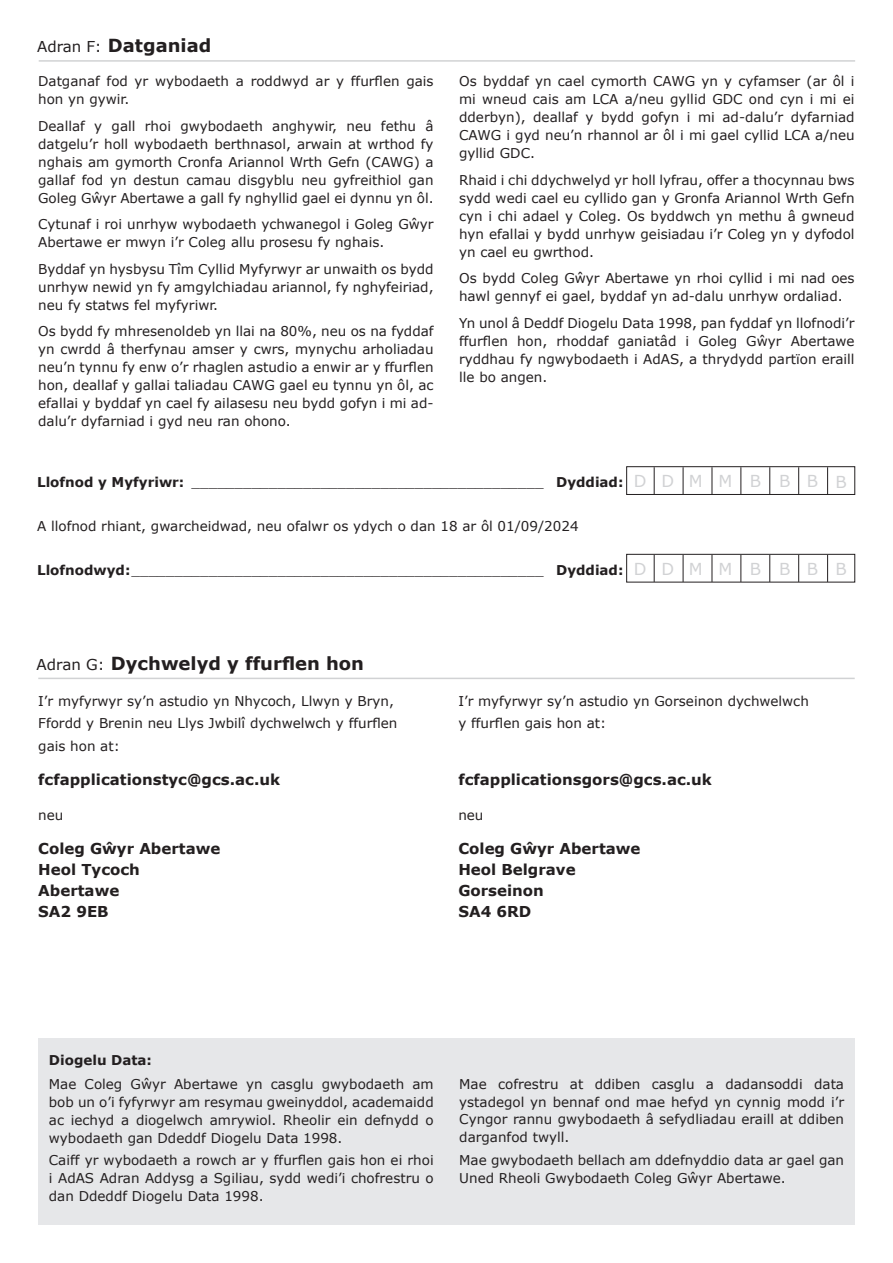
<style>
.page{position:relative;width:893px;height:1263px;background:#fff}
.page>*{position:absolute;margin:0;border:0;box-sizing:border-box;transform-origin:0 0}
.t1{font:700 18px "Verdana";color:#231f20}
.t2{font:16.5px "Verdana";color:#d1d2d4}
.t3{font:700 15px/21px "Verdana";color:#231f20}
.t4{font:13.5px/18px "Verdana";color:#231f20;text-align:justify}
.t5{font:700 13.5px "Verdana";color:#231f20}
.s1{font-weight:400;font-size:15px}
.s2{font-weight:700}
</style>
<div class="page">
<div style="left:38px;top:1038px;width:817px;height:187px;background:#e6e7e9"></div>
<hr style="left:39px;top:60px;width:816px;height:2px;background:#d1d2d4">
<hr style="left:38px;top:678px;width:817px;height:1px;background:#d1d2d4">
<div style="left:626px;top:466px;width:229px;height:29px;border:1px solid #231f20"></div>
<svg style="left:654px;top:467px;width:1px;height:27px"></svg>
<svg style="left:683px;top:467px;width:1px;height:27px"></svg>
<svg style="left:712px;top:467px;width:1px;height:27px"></svg>
<svg style="left:740px;top:467px;width:1px;height:27px"></svg>
<svg style="left:798px;top:467px;width:1px;height:27px"></svg>
<svg style="left:827px;top:467px;width:1px;height:27px"></svg>
<svg style="left:769px;top:467px;width:1px;height:27px"></svg>
<div style="left:626px;top:554px;width:229px;height:28px;border:1px solid #231f20"></div>
<svg style="left:654px;top:555px;width:1px;height:27px"></svg>
<svg style="left:683px;top:555px;width:1px;height:27px"></svg>
<svg style="left:712px;top:555px;width:1px;height:27px"></svg>
<svg style="left:740px;top:555px;width:1px;height:27px"></svg>
<svg style="left:798px;top:555px;width:1px;height:27px"></svg>
<svg style="left:827px;top:555px;width:1px;height:27px"></svg>
<svg style="left:769px;top:555px;width:1px;height:27px"></svg>
<h2 class="t1" style="left:37px;top:34px;width:176px"><span class="s1">Adran F:</span> Datganiad</h2>
<p class="t4" style="left:38px;top:73px;width:397px">Datganaf fod yr wybodaeth a roddwyd ar y ffurflen gais hon yn gywir.</p>
<p class="t4" style="left:38px;top:117px;width:397px">Deallaf y gall rhoi gwybodaeth anghywir, neu fethu â datgelu’r holl wybodaeth berthnasol, arwain at wrthod fy nghais am gymorth Cronfa Ariannol Wrth Gefn (CAWG) a gallaf fod yn destun camau disgyblu neu gyfreithiol gan Goleg Gŵyr Abertawe a gall fy nghyllid gael ei dynnu yn ôl.</p>
<p class="t4" style="left:38px;top:216px;width:397px">Cytunaf i roi unrhyw wybodaeth ychwanegol i Goleg Gŵyr<br>Abertawe er mwyn i’r Coleg allu prosesu fy nghais.</p>
<p class="t4" style="left:38px;top:260px;width:397px">Byddaf yn hysbysu Tîm Cyllid Myfyrwyr ar unwaith os bydd unrhyw newid yn fy amgylchiadau ariannol, fy nghyfeiriad, neu fy statws fel myfyriwr.</p>
<p class="t4" style="left:38px;top:323px;width:397px">Os bydd fy mhresenoldeb yn llai na 80%, neu os na fyddaf yn cwrdd â therfynau amser y cwrs, mynychu arholiadau neu’n tynnu fy enw o’r rhaglen astudio a enwir ar y ffurflen hon, deallaf y gallai taliadau CAWG gael eu tynnu yn ôl, ac efallai y byddaf yn cael fy ailasesu neu bydd gofyn i mi ad&shy;dalu’r dyfarniad i gyd neu ran ohono.</p>
<p class="t4" style="left:459px;top:73px;width:397px">Os byddaf yn cael cymorth CAWG yn y cyfamser (ar ôl i mi wneud cais am LCA a/neu gyllid GDC ond cyn i mi ei dderbyn), deallaf y bydd gofyn i mi ad-dalu’r dyfarniad CAWG i gyd neu’n rhannol ar ôl i mi gael cyllid LCA a/neu gyllid GDC.</p>
<p class="t4" style="left:459px;top:171px;width:397px">Rhaid i chi ddychwelyd yr holl lyfrau, offer a thocynnau bws sydd wedi cael eu cyllido gan y Gronfa Ariannol Wrth Gefn cyn i chi adael y Coleg. Os byddwch yn methu â gwneud hyn efallai y bydd unrhyw geisiadau i’r Coleg yn y dyfodol yn cael eu gwrthod.</p>
<p class="t4" style="left:459px;top:270px;width:397px">Os bydd Coleg Gŵyr Abertawe yn rhoi cyllid i mi nad oes hawl gennyf ei gael, byddaf yn ad-dalu unrhyw ordaliad.</p>
<p class="t4" style="left:459px;top:314px;width:397px">Yn unol â Deddf Diogelu Data 1998, pan fyddaf yn llofnodi’r ffurflen hon, rhoddaf ganiatâd i Goleg Gŵyr Abertawe ryddhau fy ngwybodaeth i AdAS, a thrydydd partïon eraill lle bo angen.</p>
<p class="t4" style="left:37px;top:473px;width:508px"><span class="s2">Llofnod y Myfyriwr:</span> _________________________________________</p>
<p class="t5" style="left:556px;top:473px;width:69px">Dyddiad:</p>
<p class="t4" style="left:37px;top:517px;width:543px">A llofnod rhiant, gwarcheidwad, neu ofalwr os ydych o dan 18 ar ôl 01/09/2024</p>
<p class="t4" style="left:37px;top:561px;width:508px"><span class="s2">Llofnodwyd:</span>________________________________________________</p>
<p class="t5" style="left:556px;top:561px;width:69px">Dyddiad:</p>
<p class="t2" style="left:634px;top:470px;width:14px">D</p>
<p class="t2" style="left:634px;top:558px;width:14px">D</p>
<p class="t2" style="left:662px;top:470px;width:14px">D</p>
<p class="t2" style="left:689px;top:470px;width:15px">M</p>
<p class="t2" style="left:662px;top:558px;width:14px">D</p>
<p class="t2" style="left:689px;top:558px;width:15px">M</p>
<p class="t2" style="left:718px;top:470px;width:15px">M</p>
<p class="t2" style="left:718px;top:558px;width:15px">M</p>
<p class="t2" style="left:750px;top:470px;width:13px">B</p>
<p class="t2" style="left:779px;top:470px;width:13px">B</p>
<p class="t2" style="left:807px;top:470px;width:13px">B</p>
<p class="t2" style="left:835px;top:471px;width:13px">B</p>
<p class="t2" style="left:750px;top:558px;width:13px">B</p>
<p class="t2" style="left:779px;top:558px;width:13px">B</p>
<p class="t2" style="left:807px;top:558px;width:13px">B</p>
<p class="t2" style="left:835px;top:559px;width:13px">B</p>
<h2 class="t1" style="left:37px;top:651px;width:329px"><span class="s1">Adran G:</span> Dychwelyd y ffurflen hon</h2>
<p class="t4" style="left:38px;top:690px;width:361px;line-height:22.5px;text-align:left">I’r myfyrwyr sy’n astudio yn Nhycoch, Llwyn y Bryn,<br>Ffordd y Brenin neu Llys Jwbilî dychwelwch y ffurflen gais hon at:</p>
<p class="t3" style="left:38px;top:769px;width:243px">fcfapplicationstyc@gcs.ac.uk</p>
<p class="t4" style="left:38px;top:806px;width:27px">neu</p>
<p class="t3" style="left:38px;top:838px;width:184px">Coleg Gŵyr Abertawe<br>Heol Tycoch<br>Abertawe<br>SA2 9EB</p>
<p class="t4" style="left:458px;top:690px;width:352px;line-height:22.5px">I’r myfyrwyr sy’n astudio yn Gorseinon dychwelwch y ffurflen gais hon at:</p>
<p class="t3" style="left:458px;top:769px;width:255px">fcfapplicationsgors@gcs.ac.uk</p>
<p class="t4" style="left:458px;top:806px;width:27px">neu</p>
<p class="t3" style="left:458px;top:838px;width:184px">Coleg Gŵyr Abertawe<br>Heol Belgrave<br>Gorseinon<br>SA4 6RD</p>
<p class="t5" style="left:49px;top:1051px;width:105px">Diogelu Data:</p>
<p class="t4" style="left:49px;top:1075px;width:386px">Mae Coleg Gŵyr Abertawe yn casglu gwybodaeth am bob un o’i fyfyrwyr am resymau gweinyddol, academaidd ac iechyd a diogelwch amrywiol. Rheolir ein defnydd o wybodaeth gan Ddeddf Diogelu Data 1998.</p>
<p class="t4" style="left:49px;top:1151px;width:386px">Caiff yr wybodaeth a rowch ar y ffurflen gais hon ei rhoi i AdAS Adran Addysg a Sgiliau, sydd wedi’i chofrestru o dan Ddeddf Diogelu Data 1998.</p>
<p class="t4" style="left:459px;top:1075px;width:386px">Mae cofrestru at ddiben casglu a dadansoddi data ystadegol yn bennaf ond mae hefyd yn cynnig modd i’r Cyngor rannu gwybodaeth â sefydliadau eraill at ddiben darganfod twyll.</p>
<p class="t4" style="left:459px;top:1151px;width:386px">Mae gwybodaeth bellach am ddefnyddio data ar gael gan<br>Uned Rheoli Gwybodaeth Coleg Gŵyr Abertawe.</p>
</div>
